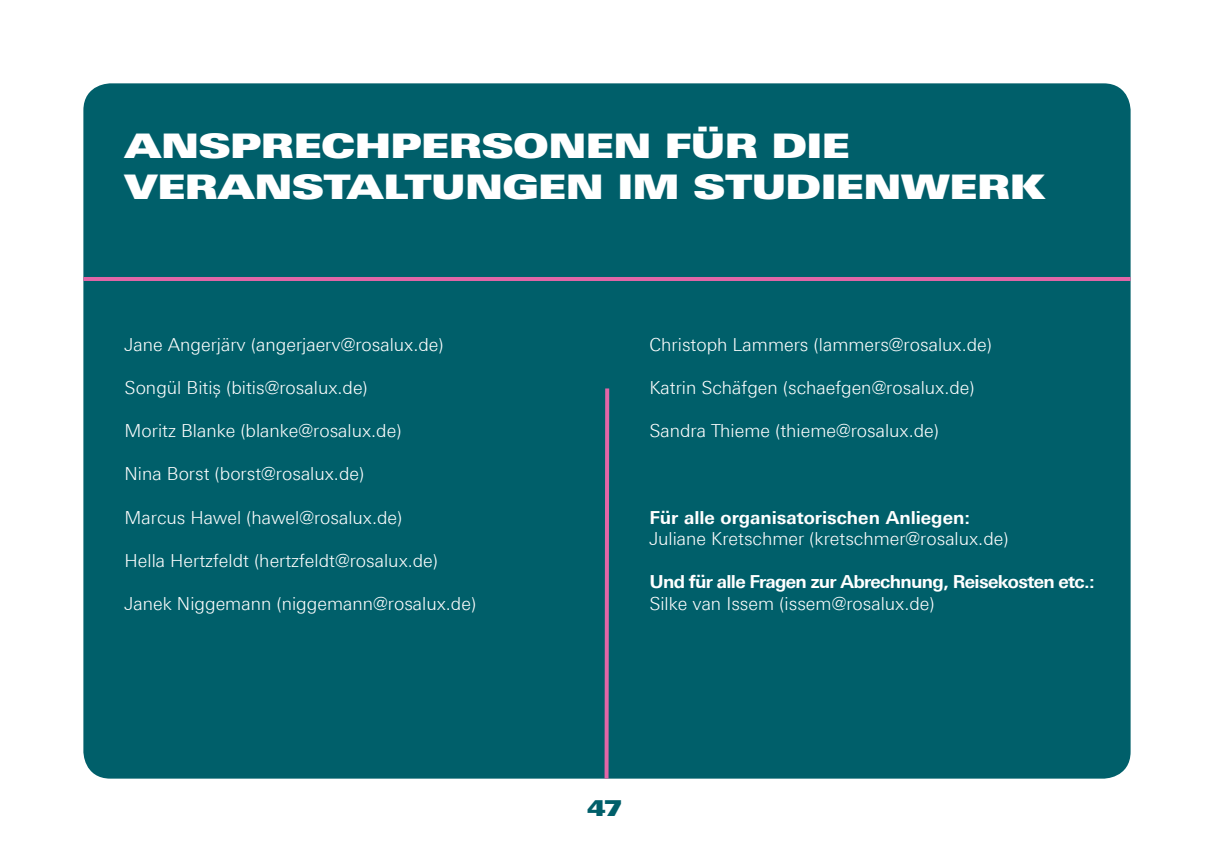
<style>
.page{position:relative;width:1214px;height:862px;background:#fff}
.page>*{position:absolute;margin:0;border:0;box-sizing:border-box;transform-origin:0 0}
.t1{font:34px/40.8px "Linotype Univers 940 Ex X Black";color:#fff}
.t2{font:22px "Linotype Univers 940 Ex X Black";color:#005f6a}
.t3{font:300 18px "Linotype Univers 330";color:#fff}
.t4{font:700 18px "Linotype Univers 630";letter-spacing:-.035em;color:#fff}
.t5{font:700 18px "Linotype Univers 630";color:#fff}
</style>
<div class="page">
<div style="left:86px;top:86px;width:1041px;height:689px;background:#005f6a;border-radius:24px"></div>
<div style="left:83px;top:83px;width:1047px;height:695px;border:6px solid #005f6a;border-radius:24px"></div>
<hr style="left:83px;top:277px;width:1047px;height:4px;background:#e166a7">
<svg style="left:602px;top:388px;width:9px;height:391px"></svg>
<h1 class="t1" style="left:125px;top:125px;width:921px">ANSPRECHPERSONEN FÜR DIE<br>VERANSTALTUNGEN IM STUDIENWERK</h1>
<p class="t3" style="left:125px;top:334px;width:320px">Jane Angerjärv (angerjaerv@rosalux.de)</p>
<p class="t3" style="left:125px;top:377px;width:245px">Songül Bitiș (bitis@rosalux.de)</p>
<p class="t3" style="left:125px;top:420px;width:278px">Moritz Blanke (blanke@rosalux.de)</p>
<p class="t3" style="left:125px;top:463px;width:241px">Nina Borst (borst@rosalux.de)</p>
<p class="t3" style="left:125px;top:506px;width:279px">Marcus Hawel (hawel@rosalux.de)</p>
<p class="t3" style="left:125px;top:550px;width:315px">Hella Hertzfeldt (hertzfeldt@rosalux.de)</p>
<p class="t3" style="left:125px;top:593px;width:353px">Janek Niggemann (niggemann@rosalux.de)</p>
<p class="t3" style="left:649px;top:334px;width:344px">Christoph Lammers (lammers@rosalux.de)</p>
<p class="t3" style="left:649px;top:377px;width:327px">Katrin Schäfgen (schaefgen@rosalux.de)</p>
<p class="t3" style="left:649px;top:420px;width:291px">Sandra Thieme (thieme@rosalux.de)</p>
<p class="t5" style="left:649px;top:506px;width:322px">Für alle organisatorischen Anliegen:</p>
<p class="t3" style="left:649px;top:528px;width:361px">Juliane Kretschmer (kretschmer@rosalux.de)</p>
<p class="t4" style="left:649px;top:571px;width:447px">Und für alle Fragen zur Abrechnung, Reisekosten etc.:</p>
<p class="t3" style="left:649px;top:593px;width:287px">Silke van Issem (issem@rosalux.de)</p>
<p class="t2" style="left:587px;top:794px;width:36px">47</p>
</div>
